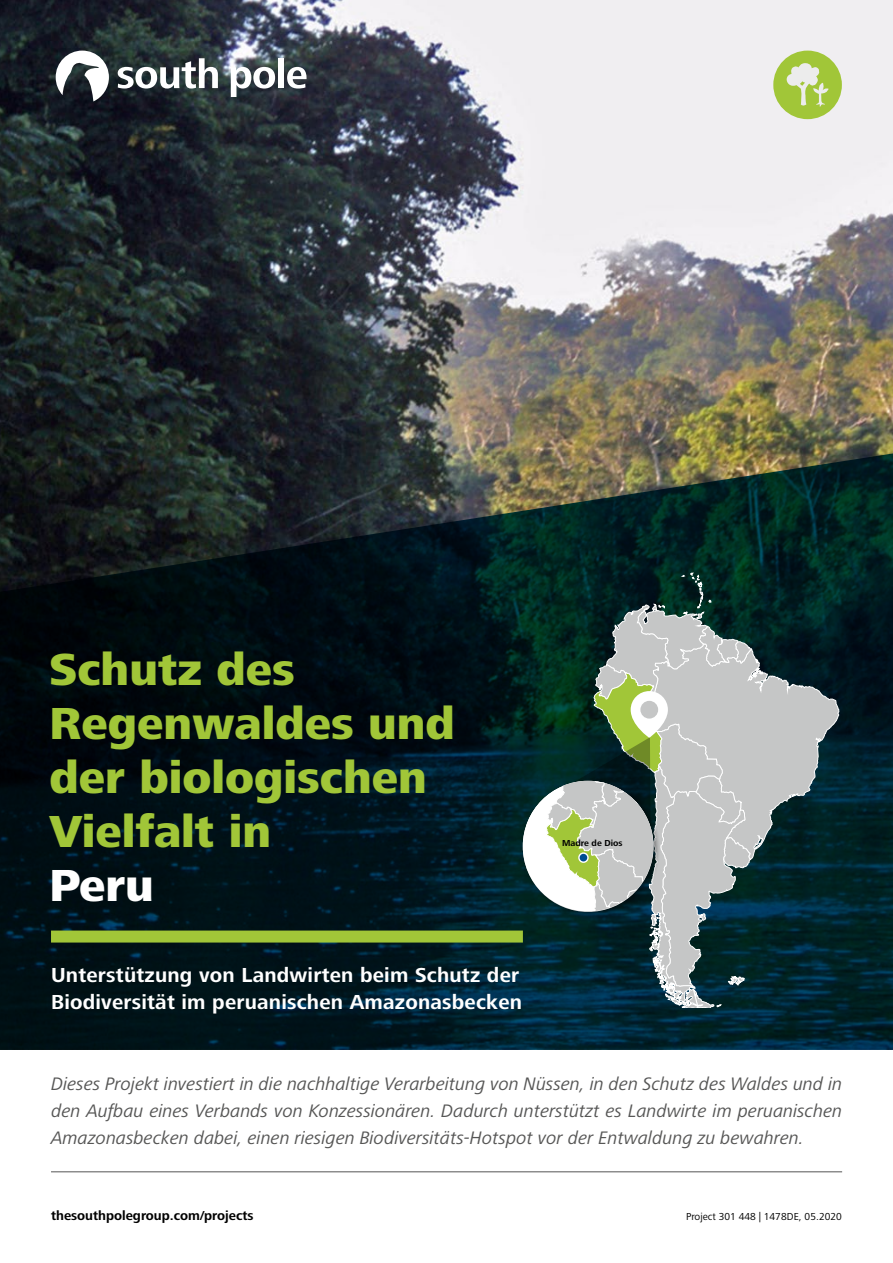
<style>
.page{position:relative;width:893px;height:1263px;background:#fff}
.page>*{position:absolute;margin:0;border:0;box-sizing:border-box;transform-origin:0 0}
.t1{font:800 46.5px/54px "Frutiger Next LT";color:#a1c638}
.t2{font:800 46.5px "Frutiger Next LT";color:#fff}
.t3{font:700 21px/27px "Frutiger Next LT";letter-spacing:.01em;color:#fff}
.t4{font:italic 18.75px/27px "Frutiger Next LT";letter-spacing:-.005em;color:#565655;text-align:justify}
.t5{font:700 13.5px "Frutiger Next LT";color:#000}
.t6{font:10.5px "Frutiger Next LT";color:#000}
.t7{font:700 9px "Frutiger Next LT";color:#000}
</style>
<div class="page">
<img style="left:0;top:0;width:893px;height:451px">
<svg style="left:0;top:451px;width:893px;height:599px;background:#081b1f"></svg>
<div style="left:51px;top:930px;width:472px;height:12px;background:#a1c638"></div>
<hr style="left:51px;top:1171px;width:791px;height:1px;background:#565655">
<div style="left:773px;top:51px;width:69px;height:68px;background:#a1c638;border-radius:50%"></div>
<svg style="left:786px;top:63px;width:42px;height:44px"></svg>
<svg style="left:517px;top:572px;width:322px;height:435px;background:#576e6b"></svg>
<svg style="left:579px;top:853px;width:9px;height:9px"></svg>
<div style="left:578px;top:852px;width:11px;height:11px;border:1px solid #fff;border-radius:50%"></div>
<svg style="left:118px;top:58px;width:100px;height:31px"></svg>
<svg style="left:231px;top:67px;width:44px;height:30px"></svg>
<div style="left:278px;top:58px;width:6px;height:30px;background:#fff"></div>
<svg style="left:287px;top:67px;width:20px;height:22px"></svg>
<svg style="left:56px;top:51px;width:53px;height:50px"></svg>
<h1 class="t1" style="left:50px;top:643px;width:407px">Schutz des<br>Regenwaldes und der biologischen<br>Vielfalt in</h1>
<h1 class="t2" style="left:50px;top:860px;width:106px">Peru</h1>
<p class="t3" style="left:51px;top:962px;width:473px">Unterstützung von Landwirten beim Schutz der<br>Biodiversität im peruanischen Amazonasbecken</p>
<p class="t7" style="left:562px;top:838px;width:62px">Madre de Dios</p>
<p class="t4" style="left:51px;top:1071px;width:793px">Dieses Projekt investiert in die nachhaltige Verarbeitung von Nüssen, in den Schutz des Waldes und in den Aufbau eines Verbands von Konzessionären. Dadurch unterstützt es Landwirte im peruanischen Amazonasbecken dabei, einen riesigen Biodiversitäts-Hotspot vor der Entwaldung zu bewahren.</p>
<p class="t5" style="left:51px;top:1208px;width:204px">thesouthpolegroup.com/projects</p>
<p class="t6" style="left:686px;top:1211px;width:157px">Project 301 448 | 1478DE, 05.2020</p>
</div>
